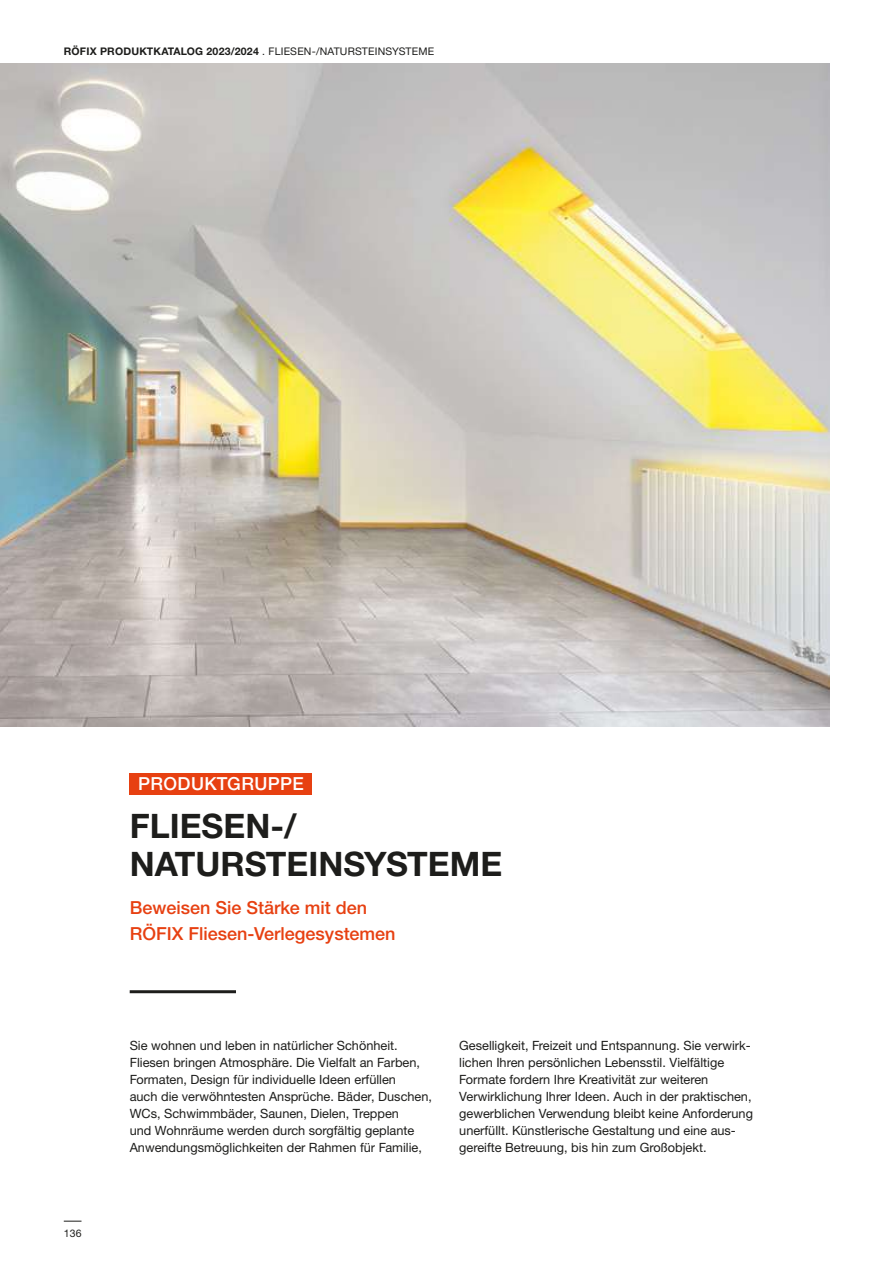
<style>
.page{position:relative;width:893px;height:1263px;background:#fff}
.page>*{position:absolute;margin:0;border:0;box-sizing:border-box;transform-origin:0 0}
.t1{font:700 33.75px/38.2px "Helvetica Neue LTW1 G";color:#1d1d1b}
.t2{font:500 18px/25.5px "Helvetica Neue LTW1 G";color:#e74011}
.t3{font:500 18px "Helvetica Neue LTW1 G";letter-spacing:.02em;color:#fff}
.t4{font:12.75px/17px "Helvetica Neue LTW1 G";color:#1d1d1b}
.t5{font:700 10.5px "Helvetica Neue LTW1 G";letter-spacing:.02em;color:#1d1d1b}
.t6{font:10.5px "Helvetica Neue LTW1 G";color:#1d1d1b}
.s1{font-weight:400}
</style>
<div class="page">
<svg style="left:64px;top:1221px;width:18px;height:1px"></svg>
<img style="left:0;top:64px;width:829px;height:662px">
<div style="left:130px;top:773px;width:182px;height:22px;background:#e74011"></div>
<hr style="left:130px;top:990px;width:106px;height:3px;background:#1d1d1b">
<p class="t5" style="left:64px;top:45px;width:372px">RÖFIX PRODUKTKATALOG 2023/2024 <span class="s1">. FLIESEN-/NATURSTEINSYSTEME</span></p>
<h2 class="t3" style="left:138px;top:773px;width:167px">PRODUKTGRUPPE</h2>
<h1 class="t1" style="left:130px;top:806px;width:374px">FLIESEN-/<br>NATURSTEINSYSTEME</h1>
<h2 class="t2" style="left:130px;top:895px;width:267px">Beweisen Sie Stärke mit den<br>RÖFIX Fliesen-Verlegesystemen</h2>
<p class="t6" style="left:64px;top:1227px;width:19px">136</p>
<p class="t4" style="left:130px;top:1037px;width:304px">Sie wohnen und leben in natürlicher Schönheit.<br>Fliesen bringen Atmosphäre. Die Vielfalt an Farben, Formaten, Design für individuelle Ideen erfüllen<br>auch die verwöhntesten Ansprüche. Bäder, Duschen, WCs, Schwimmbäder, Saunen, Dielen, Treppen<br>und Wohnräume werden durch sorgfältig geplante Anwendungsmöglichkeiten der Rahmen für Familie,</p>
<p class="t4" style="left:459px;top:1037px;width:295px">Geselligkeit, Freizeit und Entspannung. Sie verwirk&shy;lichen Ihren persönlichen Lebensstil. Vielfältige Formate fordern Ihre Kreativität zur weiteren Verwirklichung Ihrer Ideen. Auch in der praktischen, gewerblichen Verwendung bleibt keine Anforderung unerfüllt. Künstlerische Gestaltung und eine aus&shy;gereifte Betreuung, bis hin zum Großobjekt.</p>
</div>
